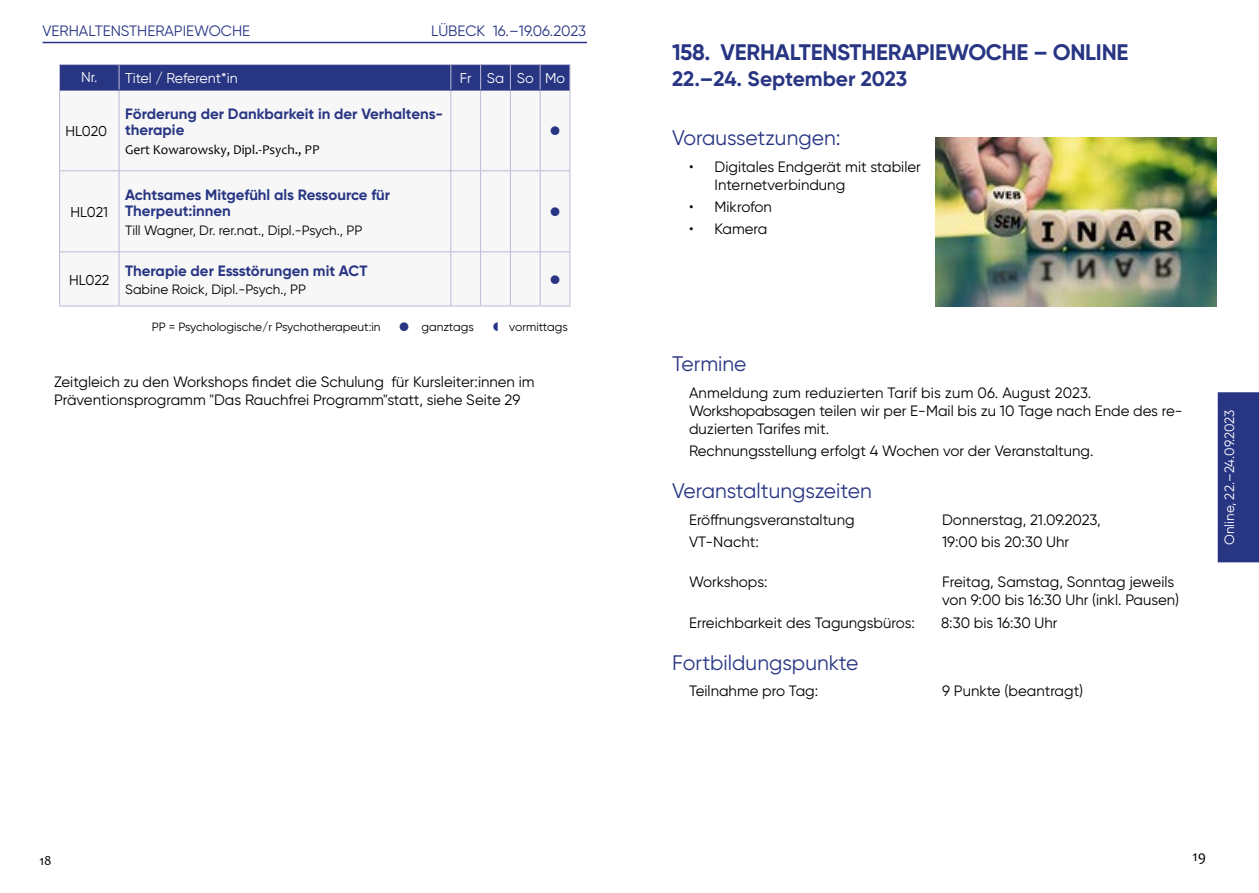
<style>
.page{position:relative;width:1259px;height:893px;background:#fff}
.page>*{position:absolute;margin:0;border:0;box-sizing:border-box;transform-origin:0 0}
.t1{font:700 22.5px "Gilroy";letter-spacing:-.01em;color:#283583}
.t2{font:21px "Gilroy";color:#283583}
.t3{font:700 21px "Gilroy";color:#283583}
.t4{font:15px/18px "Gilroy";color:#000}
.t5{font:700 15px/16.5px "Gilroy";color:#283583}
.t6{font:15px "Gilroy";color:#283583}
.t7{font:15px "Candara";color:#000}
.t8{font:14.25px "Gilroy";color:#fff}
.t9{font:14.25px "Gilroy";letter-spacing:-.01em;color:#000}
.t10{font:13.5px "Gilroy";color:#000}
.t11{font:13.5px "Candara";color:#000}
.t12{font:13.5px "Gilroy";color:#fff}
.t13{font:12px "Gilroy";color:#000}
</style>
<div class="page">
<hr style="left:43px;top:42px;width:544px;height:1px;background:#283583">
<svg style="left:60px;top:91px;width:509px;height:215px"></svg>
<hr style="left:59px;top:90px;width:1px;height:80px;background:#bdbada">
<hr style="left:119px;top:90px;width:1px;height:80px;background:#bdbada">
<hr style="left:450px;top:90px;width:1px;height:80px;background:#bdbada">
<hr style="left:480px;top:90px;width:1px;height:80px;background:#bdbada">
<hr style="left:510px;top:90px;width:1px;height:80px;background:#bdbada">
<hr style="left:540px;top:90px;width:1px;height:80px;background:#bdbada">
<hr style="left:569px;top:90px;width:1px;height:80px;background:#bdbada">
<hr style="left:59px;top:170px;width:60px;height:1px;background:#bdbada">
<hr style="left:59px;top:171px;width:1px;height:81px;background:#bdbada">
<hr style="left:119px;top:170px;width:332px;height:1px;background:#bdbada">
<hr style="left:119px;top:171px;width:1px;height:81px;background:#bdbada">
<svg style="left:451px;top:170px;width:29px;height:1px"></svg>
<hr style="left:450px;top:171px;width:1px;height:81px;background:#bdbada">
<hr style="left:480px;top:170px;width:30px;height:1px;background:#bdbada">
<hr style="left:480px;top:171px;width:1px;height:81px;background:#bdbada">
<hr style="left:510px;top:170px;width:30px;height:1px;background:#bdbada">
<hr style="left:510px;top:171px;width:1px;height:81px;background:#bdbada">
<hr style="left:540px;top:170px;width:30px;height:1px;background:#bdbada">
<hr style="left:540px;top:171px;width:1px;height:81px;background:#bdbada">
<hr style="left:569px;top:171px;width:1px;height:81px;background:#bdbada">
<hr style="left:59px;top:252px;width:1px;height:54px;background:#bdbada">
<hr style="left:119px;top:252px;width:1px;height:54px;background:#bdbada">
<hr style="left:450px;top:252px;width:1px;height:54px;background:#bdbada">
<hr style="left:480px;top:252px;width:1px;height:54px;background:#bdbada">
<hr style="left:510px;top:252px;width:1px;height:54px;background:#bdbada">
<hr style="left:540px;top:252px;width:1px;height:54px;background:#bdbada">
<hr style="left:569px;top:252px;width:1px;height:54px;background:#bdbada">
<hr style="left:59px;top:306px;width:60px;height:1px;background:#bdbada">
<hr style="left:119px;top:306px;width:332px;height:1px;background:#bdbada">
<svg style="left:451px;top:306px;width:29px;height:1px"></svg>
<hr style="left:480px;top:306px;width:30px;height:1px;background:#bdbada">
<hr style="left:510px;top:306px;width:30px;height:1px;background:#bdbada">
<hr style="left:540px;top:306px;width:30px;height:1px;background:#bdbada">
<svg style="left:59px;top:64px;width:511px;height:27px;background:#323e89"></svg>
<hr style="left:60px;top:252px;width:59px;height:1px;background:#bdbada">
<hr style="left:119px;top:252px;width:332px;height:1px;background:#bdbada">
<svg style="left:451px;top:252px;width:29px;height:1px"></svg>
<hr style="left:480px;top:252px;width:30px;height:1px;background:#bdbada">
<hr style="left:510px;top:252px;width:30px;height:1px;background:#bdbada">
<svg style="left:540px;top:252px;width:29px;height:1px"></svg>
<img style="left:935px;top:137px;width:281px;height:169px">
<div style="left:1217px;top:392px;width:42px;height:170px;background:#283583"></div>
<svg style="left:551px;top:126px;width:8px;height:9px"></svg>
<svg style="left:551px;top:207px;width:8px;height:9px"></svg>
<svg style="left:551px;top:275px;width:8px;height:9px"></svg>
<p class="t6" style="left:43px;top:21px;width:209px">VERHALTENSTHERAPIEWOCHE</p>
<p class="t6" style="left:431px;top:21px;width:156px">LÜBECK 16.–19.06.2023</p>
<p class="t8" style="left:81px;top:69px;width:158px">Nr. Titel / Referent*in</p>
<p class="t8" style="left:460px;top:69px;width:107px">Fr Sa So Mo</p>
<p class="t9" style="left:66px;top:122px;width:43px">HL020</p>
<p class="t9" style="left:71px;top:203px;width:39px">HL021</p>
<p class="t9" style="left:69px;top:271px;width:42px">HL022</p>
<p class="t5" style="left:125px;top:105px;width:319px">Förderung der Dankbarkeit in der Verhaltens&shy;therapie</p>
<p class="t11" style="left:125px;top:141px;width:196px">Gert Kowarowsky, Dipl.-Psych., PP</p>
<p class="t5" style="left:125px;top:186px;width:267px">Achtsames Mitgefühl als Ressource für<br>Therpeut:innen</p>
<p class="t10" style="left:125px;top:222px;width:239px">Till Wagner, Dr. rer.nat., Dipl.-Psych., PP</p>
<p class="t5" style="left:125px;top:262px;width:244px">Therapie der Essstörungen mit ACT</p>
<p class="t10" style="left:125px;top:281px;width:182px">Sabine Roick, Dipl.-Psych., PP</p>
<p class="t13" style="left:152px;top:319px;width:230px">PP = Psychologische/r Psychotherapeut:in</p>
<p class="t13" style="left:421px;top:319px;width:54px">ganztags</p>
<p class="t13" style="left:509px;top:319px;width:60px">vormittags</p>
<p class="t4" style="left:54px;top:372px;width:482px">Zeitgleich zu den Workshops findet die Schulung für Kursleiter:innen im<br>Präventionsprogramm "Das Rauchfrei Programm"statt, siehe Seite 29</p>
<p class="t11" style="left:39px;top:852px;width:14px">18</p>
<h1 class="t1" style="left:672px;top:38px;width:458px">158. VERHALTENSTHERAPIEWOCHE – ONLINE</h1>
<h2 class="t3" style="left:672px;top:66px;width:237px">22.–24. September 2023</h2>
<h2 class="t2" style="left:672px;top:125px;width:170px">Voraussetzungen:</h2>
<p class="t4" style="left:714px;top:157px;width:208px;text-indent:-26px">• Digitales Endgerät mit stabiler<br>Internetverbindung</p>
<p class="t4" style="left:689px;top:198px;width:84px">• Mikrofon</p>
<p class="t4" style="left:689px;top:220px;width:80px">• Kamera</p>
<h2 class="t2" style="left:672px;top:351px;width:76px">Termine</h2>
<p class="t4" style="left:689px;top:384px;width:495px">Anmeldung zum reduzierten Tarif bis zum 06. August 2023.<br>Workshopabsagen teilen wir per E-Mail bis zu 10 Tage nach Ende des re&shy;duzierten Tarifes mit.</p>
<p class="t4" style="left:689px;top:442px;width:406px">Rechnungsstellung erfolgt 4 Wochen vor der Veranstaltung.</p>
<h2 class="t2" style="left:672px;top:478px;width:201px">Veranstaltungszeiten</h2>
<p class="t4" style="left:689px;top:510px;width:167px">Eröffnungsveranstaltung</p>
<p class="t4" style="left:942px;top:510px;width:160px">Donnerstag, 21.09.2023,</p>
<p class="t4" style="left:689px;top:533px;width:71px">VT-Nacht:</p>
<p class="t4" style="left:942px;top:533px;width:129px">19:00 bis 20:30 Uhr</p>
<p class="t4" style="left:689px;top:573px;width:80px">Workshops:</p>
<p class="t4" style="left:942px;top:573px;width:239px">Freitag, Samstag, Sonntag jeweils von 9:00 bis 16:30 Uhr (inkl. Pausen)</p>
<p class="t4" style="left:689px;top:613px;width:227px">Erreichbarkeit des Tagungsbüros:</p>
<p class="t4" style="left:941px;top:613px;width:118px">8:30 bis 16:30 Uhr</p>
<h2 class="t2" style="left:672px;top:650px;width:188px">Fortbildungspunkte</h2>
<p class="t4" style="left:689px;top:682px;width:131px">Teilnahme pro Tag:</p>
<p class="t4" style="left:942px;top:682px;width:143px">9 Punkte (beantragt)</p>
<p class="t12" style="left:1221px;top:545px;width:137px;rotate:-90deg">Online, 22.–24.09.2023</p>
<p class="t7" style="left:1192px;top:847px;width:15px">19</p>
</div>
